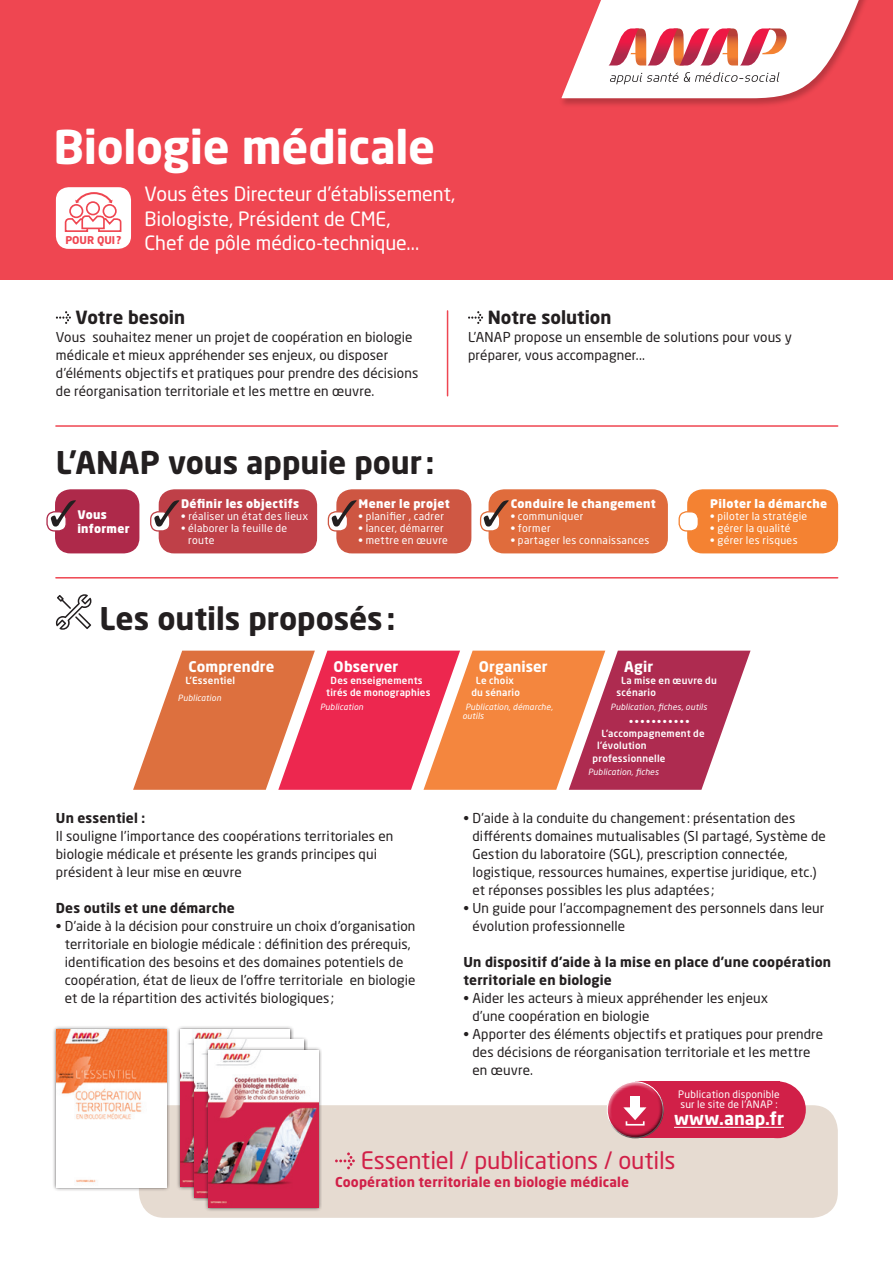
<style>
.page{position:relative;width:893px;height:1263px;background:#fff}
.page>*{position:absolute;margin:0;border:0;box-sizing:border-box;transform-origin:0 0}
.t1{font:700 45.9px "Neo Sans Pro";letter-spacing:-.005em;color:#fff}
.t2{font:700 30.9px "Neo Sans Pro";color:#231f20}
.t3{font:23.7px "Neo Sans Pro";letter-spacing:-.005em;color:#d12048}
.t4{font:19.5px/24px "Neo Sans Pro";letter-spacing:-.005em;color:#fff}
.t5{font:700 18px "Neo Sans Pro";color:#231f20}
.t6{font:700 17.7px "Neo Sans Pro";color:#fff}
.t7{font:700 14.55px "Neo Sans Pro";letter-spacing:.01em;color:#fff}
.t8{font:13.5px/18px "Neo Sans Pro";letter-spacing:.01em;color:#231f20}
.t9{font:700 13.5px/18px "Neo Sans Pro";letter-spacing:.015em;color:#231f20}
.t10{font:700 13.5px "Neo Sans Pro";letter-spacing:.015em;color:#d12048}
.t11{font:900 11.7px/14.2px "Neo Sans Pro";letter-spacing:.03em;color:#fff}
.t12{font:10.5px/12px "Neo Sans Pro";letter-spacing:.025em;color:#fff}
.t13{font:700 10.5px "Neo Sans Pro";color:#ef4651}
.t14{font:10.2px/10.8px "Neo Sans Pro";letter-spacing:.02em;color:#fff}
.t15{font:500 9.75px/12.1px "Neo Sans Pro";letter-spacing:.025em;color:#fff;text-align:center}
.t16{font:italic 8.55px/9.8px "Neo Sans Pro";letter-spacing:.02em;color:#fff}
.s1{font-weight:900}
</style>
<div class="page">
<div style="left:159px;top:489px;width:158px;height:64px;background:#bf4048;border-radius:16px"></div>
<svg style="left:151px;top:512px;width:19px;height:19px"></svg>
<div style="left:150px;top:511px;width:20px;height:21px;border:1px solid #bf4048;border-radius:7px"></div>
<div style="left:336px;top:489px;width:135px;height:64px;background:#ce5642;border-radius:16px"></div>
<svg style="left:328px;top:512px;width:19px;height:19px"></svg>
<div style="left:328px;top:511px;width:20px;height:21px;border:1px solid #ce5642;border-radius:7px"></div>
<div style="left:489px;top:489px;width:179px;height:64px;background:#e06c3c;border-radius:16px"></div>
<svg style="left:481px;top:512px;width:19px;height:19px"></svg>
<div style="left:480px;top:511px;width:20px;height:21px;border:1px solid #e06c3c;border-radius:7px"></div>
<div style="left:687px;top:489px;width:151px;height:64px;background:#f48232;border-radius:16px"></div>
<div style="left:679px;top:512px;width:19px;height:19px;background:#fff;border-radius:7px"></div>
<div style="left:678px;top:511px;width:21px;height:21px;border:1px solid #f48232;border-radius:7px"></div>
<div style="left:55px;top:489px;width:84px;height:64px;background:#ae294a;border-radius:16px"></div>
<svg style="left:47px;top:512px;width:19px;height:19px"></svg>
<div style="left:46px;top:511px;width:21px;height:21px;border:1px solid #ae294a;border-radius:7px"></div>
<hr style="left:56px;top:425px;width:782px;height:2px;background:#ef4651">
<hr style="left:56px;top:577px;width:782px;height:1px;background:#ef4651">
<svg style="left:51px;top:500px;width:25px;height:26px"></svg>
<svg style="left:484px;top:500px;width:25px;height:26px"></svg>
<svg style="left:332px;top:500px;width:25px;height:26px"></svg>
<svg style="left:154px;top:500px;width:25px;height:26px"></svg>
<div style="left:0;top:0;width:893px;height:280px;background:#ef4651"></div>
<div style="left:56px;top:187px;width:75px;height:62px;background:#fff;border-radius:13px"></div>
<div style="left:69px;top:204px;width:14px;height:14px;border:2px solid #ef4651;border-radius:50%"></div>
<div style="left:103px;top:204px;width:14px;height:14px;border:2px solid #ef4651;border-radius:50%"></div>
<svg style="left:64px;top:214px;width:58px;height:18px"></svg>
<div style="left:86px;top:201px;width:14px;height:14px;border:2px solid #ef4651;border-radius:50%"></div>
<svg style="left:74px;top:192px;width:39px;height:13px"></svg>
<svg style="left:56px;top:311px;width:15px;height:13px"></svg>
<svg style="left:468px;top:311px;width:15px;height:13px"></svg>
<hr style="left:447px;top:311px;width:1px;height:85px;background:#ef4651">
<svg style="left:56px;top:594px;width:35px;height:36px"></svg>
<div style="left:139px;top:1105px;width:699px;height:113px;background:#e6dbd1;border-radius:26px"></div>
<div style="left:52px;top:1025px;width:118px;height:166px;background:#231f20;opacity:.75"></div>
<img style="left:57px;top:1029px;width:109px;height:158px">
<div style="left:176px;top:1025px;width:118px;height:165px;background:#231f20;opacity:.75"></div>
<img style="left:180px;top:1029px;width:110px;height:158px">
<div style="left:190px;top:1036px;width:118px;height:165px;background:#231f20;opacity:.75"></div>
<img style="left:194px;top:1040px;width:110px;height:157px">
<div style="left:204px;top:1046px;width:118px;height:165px;background:#231f20;opacity:.75"></div>
<img style="left:208px;top:1050px;width:110px;height:157px">
<svg style="left:335px;top:1152px;width:20px;height:17px"></svg>
<img style="left:561px;top:98px;width:237px;height:7px">
<svg style="left:561px;top:0;width:305px;height:98px;background:#f3c2c4"></svg>
<svg style="left:133px;top:651px;width:617px;height:139px;background:#e06a60"></svg>
<div style="left:749px;top:1081px;width:57px;height:57px;background:#d12048;border-radius:50%"></div>
<div style="left:635px;top:1081px;width:144px;height:57px;background:#d12048"></div>
<div style="left:604px;top:1078px;width:60px;height:48px;background:#fff;opacity:.75"></div>
<div style="left:606px;top:1090px;width:59px;height:48px;background:#231f20;opacity:.75"></div>
<div style="left:631px;top:1096px;width:9px;height:14px;background:#fff"></div>
<svg style="left:623px;top:1106px;width:25px;height:15px"></svg>
<div style="left:626px;top:1120px;width:19px;height:5px;border:2px solid #fff"></div>
<hr style="left:674px;top:1127px;width:110px;height:1px;background:#fff">
<h1 class="t1" style="left:53px;top:117px;width:383px">Biologie médicale</h1>
<h3 class="t4" style="left:145px;top:182px;width:312px">Vous êtes Directeur d’établissement,<br>Biologiste, Président de CME,<br>Chef de pôle médico-technique...</h3>
<p class="t13" style="left:65px;top:233px;width:58px">POUR QUI ?</p>
<h3 class="t5" style="left:76px;top:306px;width:111px">Votre besoin</h3>
<p class="t8" style="left:56px;top:328px;width:364px">Vous souhaitez mener un projet de coopération en biologie médicale et mieux appréhender ses enjeux, ou disposer d’éléments objectifs et pratiques pour prendre des décisions de réorganisation territoriale et les mettre en œuvre.</p>
<h3 class="t5" style="left:488px;top:306px;width:125px">Notre solution</h3>
<p class="t8" style="left:468px;top:328px;width:326px">L’ANAP propose un ensemble de solutions pour vous y préparer, vous accompagner...</p>
<h2 class="t2" style="left:56px;top:443px;width:380px">L’ANAP vous appuie pour:</h2>
<p class="t11" style="left:77px;top:507px;width:54px">Vous informer</p>
<p class="t11" style="left:181px;top:496px;width:120px">Définir les objectifs</p>
<p class="t12" style="left:181px;top:510px;width:129px"><span class="s1">•</span> réaliser un état des lieux</p>
<p class="t12" style="left:188px;top:522px;width:101px;text-indent:-7px">• élaborer la feuille de route</p>
<p class="t11" style="left:358px;top:496px;width:93px">Mener le projet</p>
<p class="t12" style="left:358px;top:510px;width:87px"><span class="s1">•</span> planifier , cadrer</p>
<p class="t12" style="left:358px;top:522px;width:87px"><span class="s1">•</span> lancer, démarrer</p>
<p class="t12" style="left:358px;top:534px;width:91px"><span class="s1">•</span> mettre en œuvre</p>
<p class="t11" style="left:511px;top:496px;width:147px">Conduire le changement</p>
<p class="t12" style="left:511px;top:510px;width:74px"><span class="s1">•</span> communiquer</p>
<p class="t12" style="left:511px;top:522px;width:41px"><span class="s1">•</span> former</p>
<p class="t12" style="left:511px;top:534px;width:140px"><span class="s1">•</span> partager les connaissances</p>
<p class="t11" style="left:710px;top:496px;width:118px">Piloter la démarche</p>
<p class="t12" style="left:710px;top:510px;width:99px"><span class="s1">•</span> piloter la stratégie</p>
<p class="t12" style="left:710px;top:522px;width:82px"><span class="s1">•</span> gérer la qualité</p>
<p class="t12" style="left:710px;top:534px;width:89px"><span class="s1">•</span> gérer les risques</p>
<h2 class="t2" style="left:99px;top:598px;width:297px">Les outils proposés:</h2>
<p class="t7" style="left:188px;top:657px;width:87px">Comprendre</p>
<p class="t15" style="left:185px;top:674px;width:51px">L’Essentiel</p>
<p class="t16" style="left:178px;top:693px;width:45px">Publication</p>
<p class="t7" style="left:334px;top:657px;width:66px">Observer</p>
<p class="t15" style="left:326px;top:674px;width:106px">Des enseignements tirés de monographies</p>
<p class="t16" style="left:320px;top:701px;width:45px">Publication</p>
<p class="t7" style="left:479px;top:657px;width:70px">Organiser</p>
<p class="t15" style="left:471px;top:674px;width:50px">Le choix du sénario</p>
<p class="t16" style="left:462px;top:701px;width:92px;text-indent:3px">Publication, démarche, outils</p>
<p class="t7" style="left:624px;top:657px;width:31px">Agir</p>
<p class="t15" style="left:617px;top:674px;width:102px;text-align:left;text-indent:5px">La mise en œuvre du scénario</p>
<p class="t16" style="left:611px;top:701px;width:98px">Publication, fiches, outils</p>
<p class="t15" style="left:629px;top:715px;width:62px">•••••••••••</p>
<p class="t15" style="left:602px;top:727px;width:104px">L’accompagnement de</p>
<p class="t15" style="left:597px;top:739px;width:51px">l’évolution</p>
<p class="t15" style="left:593px;top:752px;width:74px">professionnelle</p>
<p class="t16" style="left:588px;top:767px;width:72px">Publication, fiches</p>
<p class="t9" style="left:56px;top:809px;width:91px">Un essentiel :</p>
<p class="t8" style="left:56px;top:827px;width:339px">Il souligne l’importance des coopérations territoriales en biologie médicale et présente les grands principes qui président à leur mise en œuvre</p>
<p class="t9" style="left:56px;top:898px;width:180px">Des outils et une démarche</p>
<p class="t8" style="left:65px;top:917px;width:352px;text-indent:-9px">• D’aide à la décision pour construire un choix d’organisation territoriale en biologie médicale : définition des prérequis, identification des besoins et des domaines potentiels de coopération, état de lieux de l’offre territoriale en biologie et de la répartition des activités biologiques ;</p>
<p class="t8" style="left:472px;top:809px;width:355px;text-indent:-9px">• D’aide à la conduite du changement: présentation des différents domaines mutualisables (SI partagé, Système de Gestion du laboratoire (SGL), prescription connectée, logistique, ressources humaines, expertise juridique, etc.) et réponses possibles les plus adaptées ;</p>
<p class="t8" style="left:472px;top:899px;width:353px;text-indent:-9px">• Un guide pour l’accompagnement des personnels dans leur évolution professionnelle</p>
<p class="t9" style="left:463px;top:952px;width:369px">Un dispositif d’aide à la mise en place d’une coopération territoriale en biologie</p>
<p class="t8" style="left:472px;top:989px;width:297px;text-indent:-9px">• Aider les acteurs à mieux appréhender les enjeux d’une coopération en biologie</p>
<p class="t8" style="left:472px;top:1025px;width:352px;text-indent:-9px">• Apporter des éléments objectifs et pratiques pour prendre des décisions de réorganisation territoriale et les mettre en œuvre.</p>
<p class="t14" style="left:678px;top:1088px;width:103px">Publication disponible sur le site de l’ANAP :</p>
<h3 class="t6" style="left:674px;top:1107px;width:111px">www.anap.fr</h3>
<h3 class="t3" style="left:361px;top:1146px;width:316px">Essentiel / publications / outils</h3>
<p class="t10" style="left:335px;top:1173px;width:296px">Coopération territoriale en biologie médicale</p>
</div>
